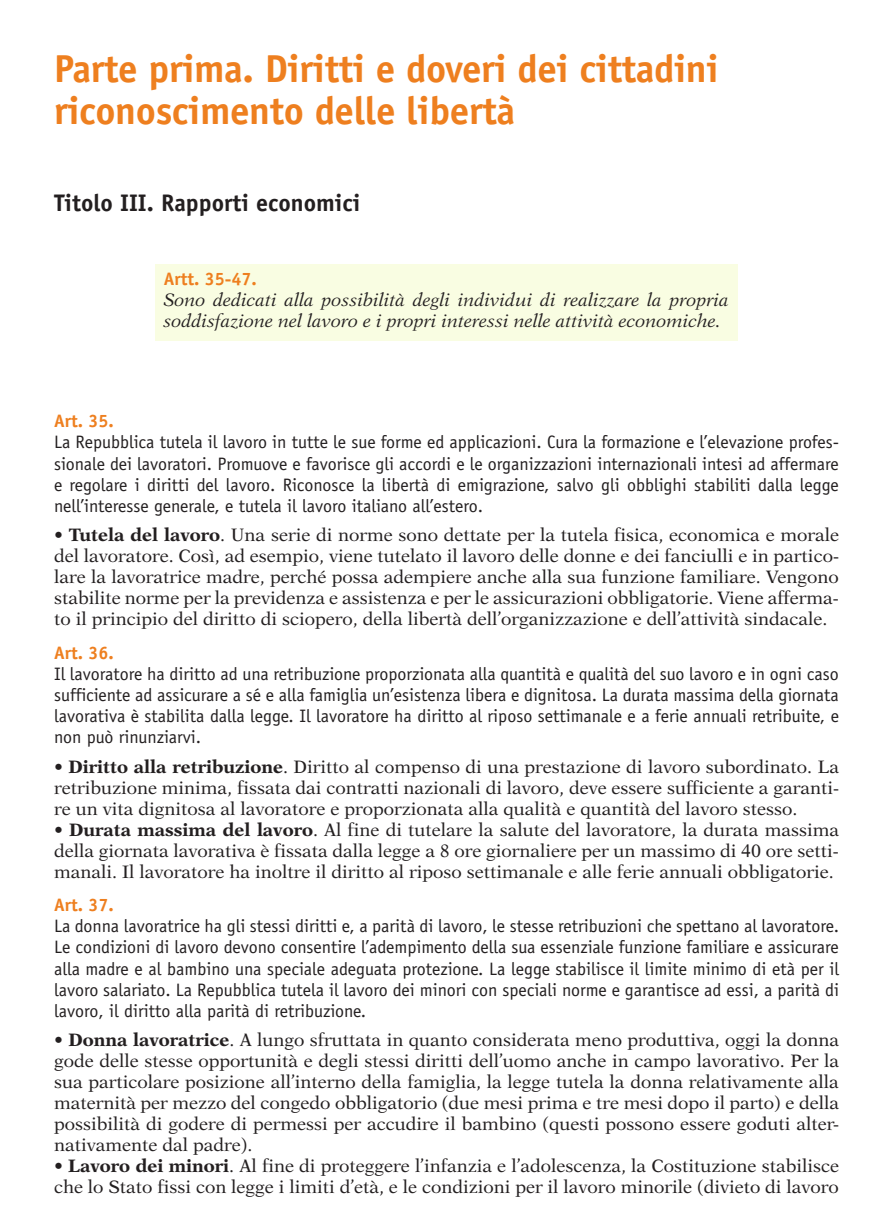
<style>
.page{position:relative;width:893px;height:1217px;background:#fff}
.page>*{position:absolute;margin:0;border:0;box-sizing:border-box;transform-origin:0 0}
.t1{font:700 39px/42px "Officina Sans Std";letter-spacing:-.01em;color:#ee7f1f}
.t2{font:700 24px "Officina Sans Std";color:#231f20}
.t3{font:18px/21px "New Aster LT Std";color:#231f20;text-align:justify}
.t4{font:18px/21px "Officina Sans Std";color:#231f20;text-align:justify}
.t5{font:italic 18px/21px "New Aster LT Std";color:#231f20}
.t6{font:700 18px "Officina Sans Std";color:#ee7f1f}
.s1{font-weight:700}
</style>
<div class="page">
<div style="left:155px;top:264px;width:583px;height:76px;background:#f9fde2"></div>
<h1 class="t1" style="left:54px;top:48px;width:666px">Parte prima. Diritti e doveri dei cittadini riconoscimento delle libertà</h1>
<h2 class="t2" style="left:54px;top:188px;width:308px">Titolo III. Rapporti economici</h2>
<p class="t6" style="left:164px;top:268px;width:95px">Artt. 35-47.</p>
<p class="t5" style="left:164px;top:290px;width:567px">Sono dedicati alla possibilità degli individui di realizzare la propria soddisfazione nel lavoro e i propri interessi nelle attività economiche.</p>
<p class="t6" style="left:54px;top:410px;width:61px">Art. 35.</p>
<p class="t4" style="left:54px;top:432px;width:786px">La Repubblica tutela il lavoro in tutte le sue forme ed applicazioni. Cura la formazione e l’elevazione profes&shy;sionale dei lavoratori. Promuove e favorisce gli accordi e le organizzazioni internazionali intesi ad affermare e regolare i diritti del lavoro. Riconosce la libertà di emigrazione, salvo gli obblighi stabiliti dalla legge nell’interesse generale, e tutela il lavoro italiano all’estero.</p>
<p class="t3" style="left:54px;top:524px;width:786px">• <span class="s1">Tutela del lavoro</span>. Una serie di norme sono dettate per la tutela fisica, economica e morale del lavoratore. Così, ad esempio, viene tutelato il lavoro delle donne e dei fanciulli e in partico&shy;lare la lavoratrice madre, perché possa adempiere anche alla sua funzione familiare. Vengono stabilite norme per la previdenza e assistenza e per le assicurazioni obbligatorie. Viene afferma&shy;to il principio del diritto di sciopero, della libertà dell’organizzazione e dell’attività sindacale.</p>
<p class="t6" style="left:54px;top:641px;width:61px">Art. 36.</p>
<p class="t4" style="left:54px;top:663px;width:786px">Il lavoratore ha diritto ad una retribuzione proporzionata alla quantità e qualità del suo lavoro e in ogni caso sufficiente ad assicurare a sé e alla famiglia un’esistenza libera e dignitosa. La durata massima della giornata lavorativa è stabilita dalla legge. Il lavoratore ha diritto al riposo settimanale e a ferie annuali retribuite, e non può rinunziarvi.</p>
<p class="t3" style="left:54px;top:755px;width:786px">• <span class="s1">Diritto alla retribuzione</span>. Diritto al compenso di una prestazione di lavoro subordinato. La retribuzione minima, fissata dai contratti nazionali di lavoro, deve essere sufficiente a garanti&shy;re un vita dignitosa al lavoratore e proporzionata alla qualità e quantità del lavoro stesso.</p>
<p class="t3" style="left:54px;top:818px;width:786px">• <span class="s1">Durata massima del lavoro</span>. Al fine di tutelare la salute del lavoratore, la durata massima della giornata lavorativa è fissata dalla legge a 8 ore giornaliere per un massimo di 40 ore setti&shy;manali. Il lavoratore ha inoltre il diritto al riposo settimanale e alle ferie annuali obbligatorie.</p>
<p class="t6" style="left:54px;top:893px;width:61px">Art. 37.</p>
<p class="t4" style="left:54px;top:915px;width:786px">La donna lavoratrice ha gli stessi diritti e, a parità di lavoro, le stesse retribuzioni che spettano al lavoratore.<br>Le condizioni di lavoro devono consentire l’adempimento della sua essenziale funzione familiare e assicurare alla madre e al bambino una speciale adeguata protezione. La legge stabilisce il limite minimo di età per il lavoro salariato. La Repubblica tutela il lavoro dei minori con speciali norme e garantisce ad essi, a parità di lavoro, il diritto alla parità di retribuzione.</p>
<p class="t3" style="left:54px;top:1029px;width:786px">• <span class="s1">Donna lavoratrice</span>. A lungo sfruttata in quanto considerata meno produttiva, oggi la donna gode delle stesse opportunità e degli stessi diritti dell’uomo anche in campo lavorativo. Per la sua particolare posizione all’interno della famiglia, la legge tutela la donna relativamente alla maternità per mezzo del congedo obbligatorio (due mesi prima e tre mesi dopo il parto) e della possibilità di godere di permessi per accudire il bambino (questi possono essere goduti alter&shy;nativamente dal padre).</p>
<p class="t3" style="left:54px;top:1155px;width:786px">• <span class="s1">Lavoro dei minori</span>. Al fine di proteggere l’infanzia e l’adolescenza, la Costituzione stabilisce che lo Stato fissi con legge i limiti d’età, e le condizioni per il lavoro minorile (divieto di lavoro</p>
</div>
